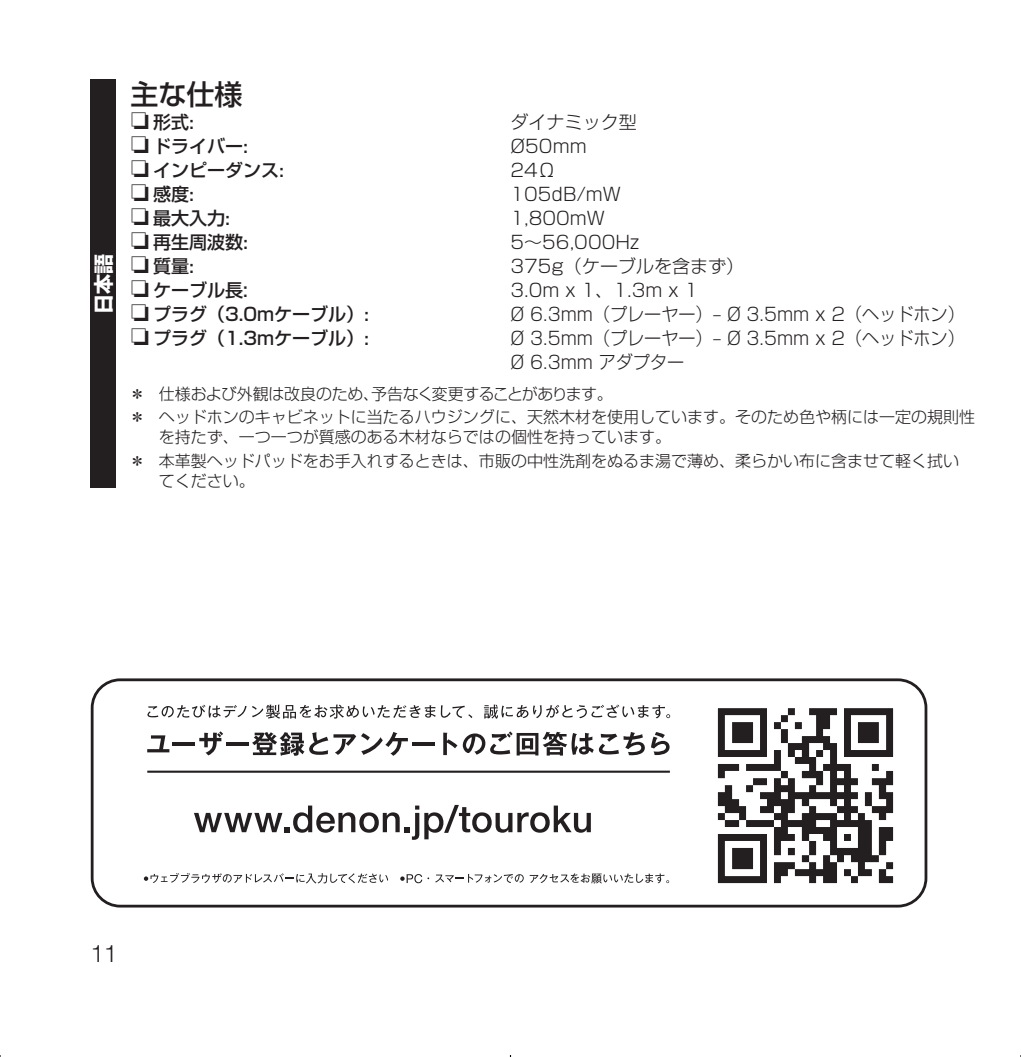
<style>
.page{position:relative;width:1021px;height:1057px;background:#fff}
.page>*{position:absolute;margin:0;border:0;box-sizing:border-box;transform-origin:0 0}
.t1{font:500 28px "Shin Go Pro";color:#231f20}
.t2{font:300 24px "Helvetica Neue LTW1 G";color:#231f20}
.t3{font:700 20px "Shin Go Pro";color:#fff}
.t4{font:500 18px "Shin Go Pro";color:#231f20}
.t5{font:300 18px/24px "Shin Go Pro";color:#231f20;scale:.95 1}
.t6{font:300 18px "Shin Go Pro";color:#231f20}
.t7{font:300 16px/23.2px "Shin Go Pro";color:#231f20}
.s1{font-family:"Marks For Denon";font-weight:400;font-size:24px}
.s2{font-family:"Univers LTCYR 65";font-weight:700}
.s3{font-family:"Marks For Denon";font-weight:400}
</style>
<div class="page">
<div style="left:91px;top:79px;width:25px;height:409px;background:#231f20"></div>
<hr style="left:147px;top:770px;width:523px;height:2px;background:#231f20">
<svg style="left:147px;top:735px;width:22px;height:17px"></svg>
<hr style="left:173px;top:742px;width:22px;height:3px;background:#231f20">
<svg style="left:199px;top:731px;width:24px;height:24px"></svg>
<hr style="left:226px;top:742px;width:22px;height:3px;background:#231f20">
<svg style="left:252px;top:732px;width:156px;height:24px"></svg>
<hr style="left:412px;top:742px;width:22px;height:3px;background:#231f20">
<svg style="left:443px;top:732px;width:14px;height:23px"></svg>
<svg style="left:463px;top:731px;width:130px;height:24px"></svg>
<svg style="left:599px;top:732px;width:46px;height:23px"></svg>
<svg style="left:651px;top:732px;width:18px;height:23px"></svg>
<svg style="left:194px;top:805px;width:205px;height:27px"></svg>
<svg style="left:405px;top:805px;width:186px;height:34px"></svg>
<svg style="left:147px;top:704px;width:325px;height:14px"></svg>
<svg style="left:484px;top:704px;width:186px;height:14px"></svg>
<svg style="left:144px;top:873px;width:244px;height:10px"></svg>
<svg style="left:400px;top:874px;width:29px;height:9px"></svg>
<svg style="left:435px;top:874px;width:88px;height:9px"></svg>
<svg style="left:529px;top:873px;width:140px;height:10px"></svg>
<img style="left:717px;top:682px;width:203px;height:225px">
<div style="left:91px;top:678px;width:836px;height:229px;border:3px solid #231f20;border-radius:28px"></div>
<hr style="left:0;top:1020px;width:1px;height:36px;background:#000">
<hr style="left:1020px;top:1020px;width:1px;height:36px;background:#000">
<p class="t3" style="left:88px;top:313px;width:61px;rotate:-90deg">日本語</p>
<h1 class="t1" style="left:130px;top:71px;width:113px">主な仕様</h1>
<p class="t4" style="left:130px;top:107px;width:65px"><span class="s1">N</span> 形式<span class="s2">:</span></p>
<p class="t6" style="left:510px;top:107px;width:127px">ダイナミック型</p>
<p class="t4" style="left:130px;top:131px;width:119px"><span class="s1">N</span> ドライバー<span class="s2">:</span></p>
<p class="t6" style="left:510px;top:131px;width:77px">Ø50mm</p>
<p class="t4" style="left:130px;top:155px;width:155px"><span class="s1">N</span> インピーダンス<span class="s2">:</span></p>
<p class="t6" style="left:510px;top:155px;width:47px">24Ω</p>
<p class="t4" style="left:130px;top:179px;width:65px"><span class="s1">N</span> 感度<span class="s2">:</span></p>
<p class="t6" style="left:510px;top:179px;width:111px">105dB/mW</p>
<p class="t4" style="left:130px;top:203px;width:101px"><span class="s1">N</span> 最大入力<span class="s2">:</span></p>
<p class="t6" style="left:510px;top:203px;width:96px">1,800mW</p>
<p class="t4" style="left:130px;top:227px;width:119px"><span class="s1">N</span> 再生周波数<span class="s2">:</span></p>
<p class="t6" style="left:510px;top:227px;width:130px">5～56,000Hz</p>
<p class="t4" style="left:130px;top:251px;width:65px"><span class="s1">N</span> 質量<span class="s2">:</span></p>
<p class="t6" style="left:510px;top:251px;width:235px">375g（ケーブルを含まず）</p>
<p class="t4" style="left:130px;top:275px;width:119px"><span class="s1">N</span> ケーブル長:</p>
<p class="t6" style="left:510px;top:275px;width:189px">3.0m x 1、1.3m x 1</p>
<p class="t4" style="left:130px;top:299px;width:240px"><span class="s1">N</span> プラグ（3.0mケーブル）<span class="s2">:</span></p>
<p class="t5" style="left:510px;top:300px;width:479px">Ø 6.3mm（プレーヤー）– Ø 3.5mm x 2（ヘッドホン）</p>
<p class="t4" style="left:130px;top:323px;width:240px"><span class="s1">N</span> プラグ（1.3mケーブル）<span class="s2">:</span></p>
<p class="t5" style="left:510px;top:324px;width:479px">Ø 3.5mm（プレーヤー）– Ø 3.5mm x 2（ヘッドホン）<br>Ø 6.3mm アダプター</p>
<p class="t7" style="left:130px;top:380px;width:846px"><span class="s3">Z</span> 仕様および外観は改良のため、予告なく変更することがあります。<br><span class="s3">Z</span> ヘッドホンのキャビネットに当たるハウジングに、天然木材を使用しています。そのため色や柄には一定の規則性</p>
<p class="t7" style="left:130px;top:424px;width:830px;text-indent:28px">を持たず、一つ一つが質感のある木材ならではの個性を持っています。<br><span class="s3">Z</span> 本革製ヘッドパッドをお手入れするときは、市販の中性洗剤をぬるま湯で薄め、柔らかい布に含ませて軽く拭い</p>
<p class="t7" style="left:159px;top:467px;width:97px">てください。</p>
<h2 class="t2" style="left:91px;top:938px;width:28px">11</h2>
</div>
